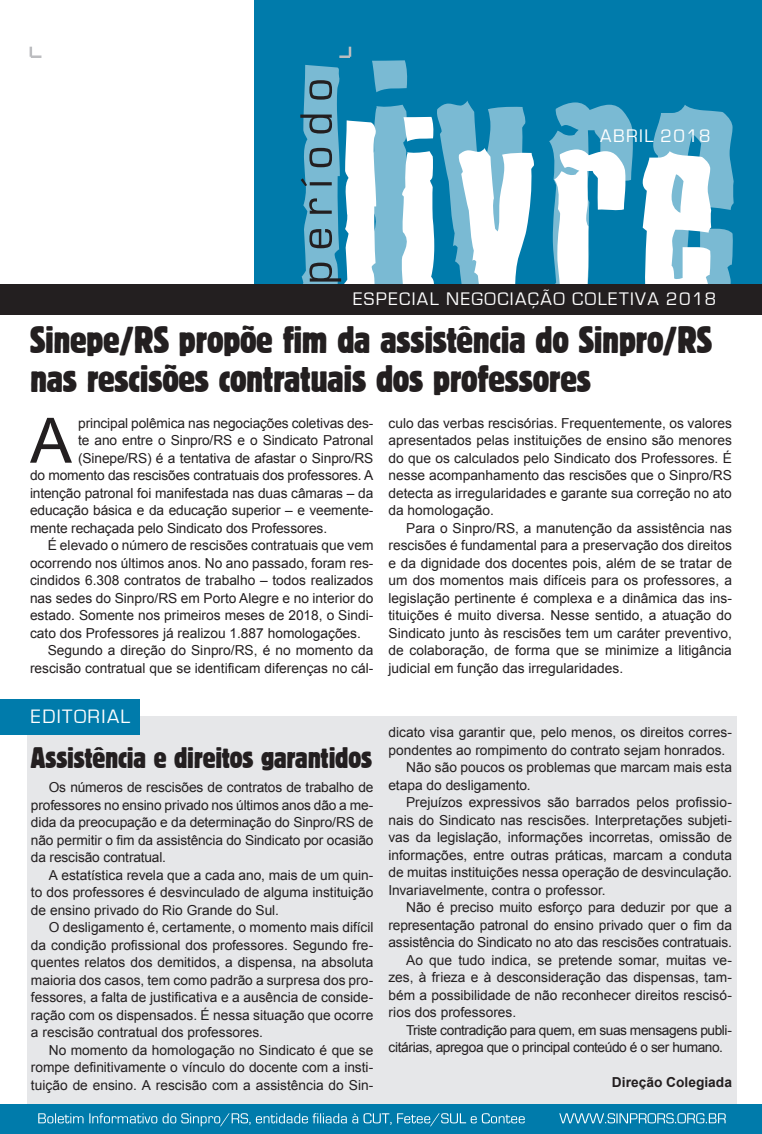
<style>
.page{position:relative;width:762px;height:1134px;background:#fff}
.page>*{position:absolute;margin:0;border:0;box-sizing:border-box;transform-origin:0 0}
.t1{font:62.62px "Arial";color:#231f20}
.t2{font:condensed 40px/38.8px "Block T";letter-spacing:-.005em;color:#231f20}
.t3{font:condensed 31px "Block T";letter-spacing:-.01em;color:#231f20}
.t4{font:20px "Eurostile";letter-spacing:.07em;color:#fff}
.t5{font:18.75px "Eurostile";letter-spacing:.075em;color:#fff}
.t6{font:13.75px/17.5px "Arial";letter-spacing:-.005em;color:#231f20;text-align:justify}
.t7{font:13.75px/17.5px "Arial";letter-spacing:-.03em;color:#231f20}
.t8{font:700 13.75px "Arial";color:#231f20}
</style>
<div class="page">
<div style="left:27px;top:717px;width:710px;height:398px;background:#e6e7e9"></div>
<div style="left:0;top:1105px;width:762px;height:29px;background:#007bab"></div>
<div style="left:0;top:284px;width:762px;height:30px;background:#231f20"></div>
<svg style="left:38px;top:1113px;width:688px;height:13px"></svg>
<div style="left:254px;top:0;width:508px;height:284px;background:#007bab"></div>
<svg style="left:303px;top:60px;width:430px;height:224px"></svg>
<svg style="left:343px;top:117px;width:368px;height:167px"></svg>
<svg style="left:300px;top:80px;width:41px;height:202px"></svg>
<svg style="left:30px;top:47px;width:11px;height:11px"></svg>
<svg style="left:339px;top:47px;width:12px;height:11px"></svg>
<div style="left:0;top:699px;width:139px;height:35px;background:#007bab"></div>
<p class="t5" style="left:600px;top:126px;width:112px">ABRIL 2018</p>
<p class="t5" style="left:353px;top:289px;width:365px">ESPECIAL NEGOCIAÇÃO COLETIVA 2018</p>
<p class="t2" style="left:30px;top:322px;width:684px">Sinepe/RS propõe fim da assistência do Sinpro/RS nas rescisões contratuais dos professores</p>
<p class="t1" style="left:30px;top:400px;width:43px">A</p>
<p class="t6" style="left:78px;top:414px;width:297px">principal polêmica nas negociações coletivas des-</p>
<p class="t6" style="left:78px;top:432px;width:297px">te ano entre o Sinpro/RS e o Sindicato Patronal</p>
<p class="t6" style="left:78px;top:449px;width:297px">(Sinepe/RS) é a tentativa de afastar o Sinpro/RS</p>
<p class="t6" style="left:30px;top:467px;width:345px">do momento das rescisões contratuais dos professores. A</p>
<p class="t6" style="left:30px;top:484px;width:345px">intenção patronal foi manifestada nas duas câmaras – da</p>
<p class="t6" style="left:30px;top:502px;width:345px">educação básica e da educação superior – e veemente-</p>
<p class="t6" style="left:30px;top:519px;width:299px">mente rechaçada pelo Sindicato dos Professores.</p>
<p class="t6" style="left:30px;top:537px;width:345px;text-indent:18px">É elevado o número de rescisões contratuais que vem ocorrendo nos últimos anos. No ano passado, foram res&shy;cindidos 6.308 contratos de trabalho – todos realizados nas sedes do Sinpro/RS em Porto Alegre e no interior do estado. Somente nos primeiros meses de 2018, o Sindi&shy;cato dos Professores já realizou 1.887 homologações.</p>
<p class="t6" style="left:30px;top:642px;width:345px;text-align:right">Segundo a direção do Sinpro/RS, é no momento da rescisão contratual que se identificam diferenças no cál-</p>
<p class="t4" style="left:31px;top:706px;width:101px">EDITORIAL</p>
<p class="t3" style="left:31px;top:741px;width:342px">Assistência e direitos garantidos</p>
<p class="t6" style="left:31px;top:779px;width:344px;text-indent:18px">Os números de rescisões de contratos de trabalho de professores no ensino privado nos últimos anos dão a me&shy;dida da preocupação e da determinação do Sinpro/RS de não permitir o fim da assistência do Sindicato por ocasião da rescisão contratual.</p>
<p class="t6" style="left:31px;top:866px;width:344px;text-indent:18px">A estatística revela que a cada ano, mais de um quin&shy;to dos professores é desvinculado de alguma instituição de ensino privado do Rio Grande do Sul.</p>
<p class="t6" style="left:31px;top:919px;width:344px;text-indent:18px">O desligamento é, certamente, o momento mais difícil da condição profissional dos professores. Segundo fre&shy;quentes relatos dos demitidos, a dispensa, na absoluta maioria dos casos, tem como padrão a surpresa dos pro&shy;fessores, a falta de justificativa e a ausência de conside&shy;ração com os dispensados. É nessa situação que ocorre a rescisão contratual dos professores.</p>
<p class="t6" style="left:31px;top:1041px;width:344px;text-indent:18px">No momento da homologação no Sindicato é que se rompe definitivamente o vínculo do docente com a insti&shy;tuição de ensino. A rescisão com a assistência do Sin-</p>
<p class="t6" style="left:388px;top:414px;width:345px">culo das verbas rescisórias. Frequentemente, os valores apresentados pelas instituições de ensino são menores do que os calculados pelo Sindicato dos Professores. É nesse acompanhamento das rescisões que o Sinpro/RS detecta as irregularidades e garante sua correção no ato da homologação.</p>
<p class="t6" style="left:388px;top:519px;width:345px;text-indent:18px">Para o Sinpro/RS, a manutenção da assistência nas rescisões é fundamental para a preservação dos direitos e da dignidade dos docentes pois, além de se tratar de um dos momentos mais difíceis para os professores, a legislação pertinente é complexa e a dinâmica das ins&shy;tituições é muito diversa. Nesse sentido, a atuação do Sindicato junto às rescisões tem um caráter preventivo, de colaboração, de forma que se minimize a litigância judicial em função das irregularidades.</p>
<p class="t6" style="left:388px;top:724px;width:345px">dicato visa garantir que, pelo menos, os direitos corres&shy;pondentes ao rompimento do contrato sejam honrados.</p>
<p class="t6" style="left:388px;top:759px;width:345px;text-indent:18px">Não são poucos os problemas que marcam mais esta etapa do desligamento.</p>
<p class="t6" style="left:388px;top:794px;width:345px;text-indent:18px">Prejuízos expressivos são barrados pelos profissio&shy;nais do Sindicato nas rescisões. Interpretações subjeti&shy;vas da legislação, informações incorretas, omissão de informações, entre outras práticas, marcam a conduta de muitas instituições nessa operação de desvinculação.<br>Invariavelmente, contra o professor.</p>
<p class="t6" style="left:388px;top:899px;width:345px;text-indent:18px">Não é preciso muito esforço para deduzir por que a representação patronal do ensino privado quer o fim da assistência do Sindicato no ato das rescisões contratuais.</p>
<p class="t6" style="left:388px;top:951px;width:345px;text-indent:18px">Ao que tudo indica, se pretende somar, muitas ve&shy;zes, à frieza e à desconsideração das dispensas, tam&shy;bém a possibilidade de não reconhecer direitos rescisó&shy;rios dos professores.</p>
<p class="t7" style="left:388px;top:1021px;width:345px;text-indent:18px">Triste contradição para quem, em suas mensagens publi&shy;citárias, apregoa que o principal conteúdo é o ser humano.</p>
<p class="t8" style="left:612px;top:1073px;width:121px">Direção Colegiada</p>
</div>
